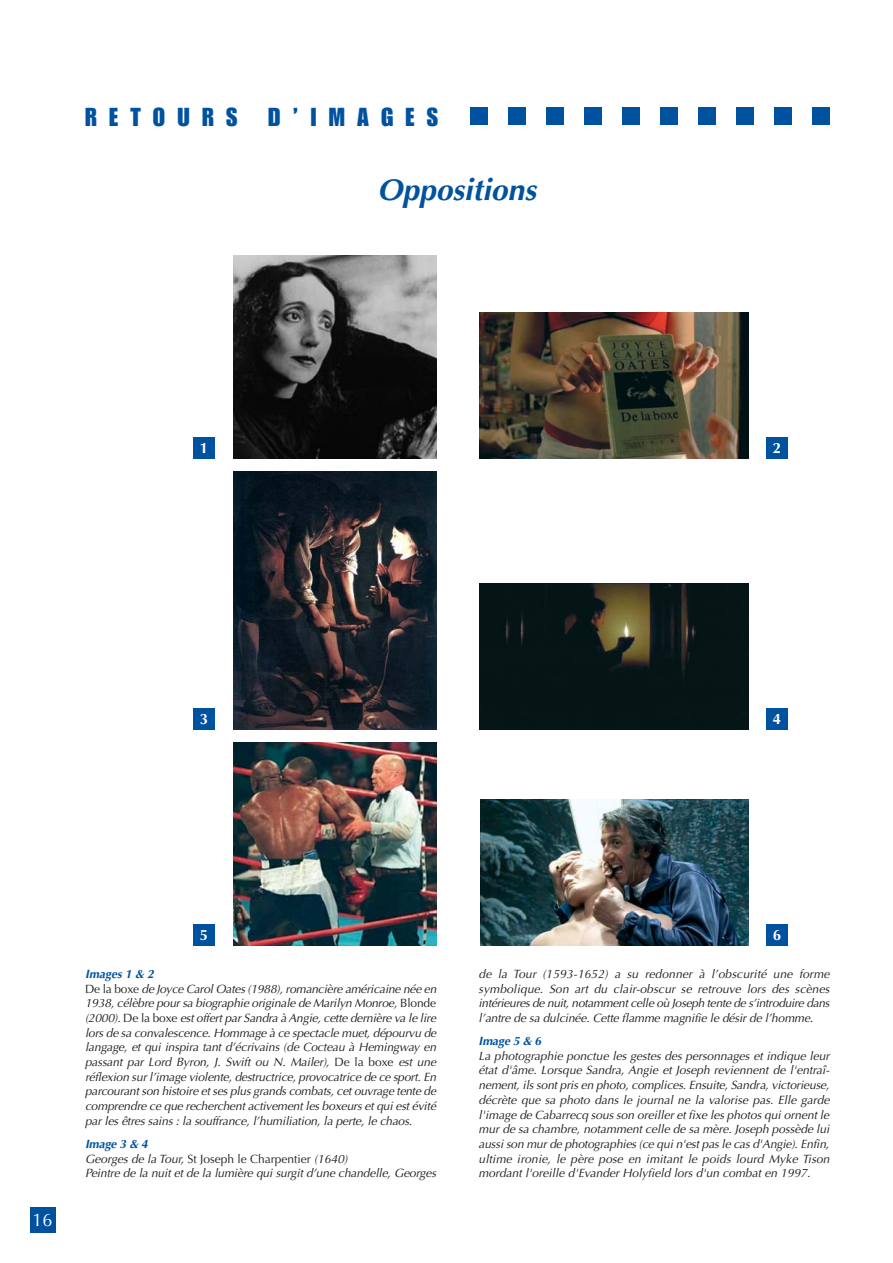
<style>
.page{position:relative;width:893px;height:1263px;background:#fff}
.page>*{position:absolute;margin:0;border:0;box-sizing:border-box;transform-origin:0 0}
.t1{font:italic 700 30px "Optima";color:#00529f}
.t2{font:25.5px "Impact";letter-spacing:.48em;color:#00529f}
.t3{font:18px "Optima";color:#fff}
.t4{font:700 15px "Optima";color:#fff}
.t5{font:italic 12px/14.7px "Optima";letter-spacing:-.01em;color:#231f20}
.t6{font:italic 700 12px "Optima";letter-spacing:-.01em;color:#00529f}
.s1{font-weight:700;color:#00529f}
.s2{font-style:normal}
</style>
<div class="page">
<div style="left:30px;top:1208px;width:25px;height:25px;background:#00529f"></div>
<img style="left:234px;top:255px;width:202px;height:203px">
<div style="left:193px;top:437px;width:22px;height:21px;background:#00529f"></div>
<img style="left:480px;top:312px;width:268px;height:146px">
<div style="left:766px;top:437px;width:21px;height:21px;background:#00529f"></div>
<img style="left:234px;top:471px;width:202px;height:258px">
<div style="left:193px;top:709px;width:22px;height:21px;background:#00529f"></div>
<img style="left:480px;top:584px;width:268px;height:145px">
<div style="left:766px;top:709px;width:21px;height:21px;background:#00529f"></div>
<img style="left:234px;top:743px;width:202px;height:202px">
<div style="left:193px;top:924px;width:21px;height:22px;background:#00529f"></div>
<img style="left:480px;top:799px;width:268px;height:146px">
<div style="left:766px;top:924px;width:21px;height:22px;background:#00529f"></div>
<div style="left:470px;top:108px;width:18px;height:17px;background:#00529f"></div>
<div style="left:508px;top:108px;width:18px;height:17px;background:#00529f"></div>
<div style="left:546px;top:108px;width:18px;height:17px;background:#00529f"></div>
<div style="left:584px;top:108px;width:18px;height:17px;background:#00529f"></div>
<div style="left:622px;top:108px;width:17px;height:17px;background:#00529f"></div>
<div style="left:660px;top:108px;width:17px;height:17px;background:#00529f"></div>
<div style="left:698px;top:108px;width:17px;height:17px;background:#00529f"></div>
<div style="left:736px;top:108px;width:17px;height:17px;background:#00529f"></div>
<div style="left:774px;top:108px;width:17px;height:17px;background:#00529f"></div>
<div style="left:812px;top:108px;width:17px;height:17px;background:#00529f"></div>
<h2 class="t2" style="left:85px;top:108px;width:354px">RETOURS D’IMAGES</h2>
<h1 class="t1" style="left:377px;top:178px;width:160px">Oppositions</h1>
<p class="t4" style="left:200px;top:442px;width:10px">1</p>
<p class="t4" style="left:772px;top:442px;width:10px">2</p>
<p class="t4" style="left:200px;top:713px;width:10px">3</p>
<p class="t4" style="left:772px;top:713px;width:10px">4</p>
<h3 class="t3" style="left:33px;top:1213px;width:22px">16</h3>
<p class="t4" style="left:200px;top:929px;width:10px">5</p>
<p class="t4" style="left:772px;top:929px;width:10px">6</p>
<p class="t5" style="left:85px;top:968px;width:353px"><span class="s1">Images 1 &amp; 2<br></span><span class="s2">De la boxe</span> de Joyce Carol Oates (1988), romancière américaine née en 1938, célèbre pour sa biographie originale de Marilyn Monroe, <span class="s2">Blonde </span>(2000). <span class="s2">De la boxe</span> est offert par Sandra à Angie, cette dernière va le lire lors de sa convalescence. Hommage à ce spectacle muet, dépourvu de langage, et qui inspira tant d’écrivains (de Cocteau à Hemingway en passant par Lord Byron, J. Swift ou N. Mailer), <span class="s2">De la boxe</span> est une réflexion sur l’image violente, destructrice, provocatrice de ce sport. En parcourant son histoire et ses plus grands combats, cet ouvrage tente de comprendre ce que recherchent activement les boxeurs et qui est évité par les êtres sains : la souffrance, l’humiliation, la perte, le chaos.</p>
<p class="t5" style="left:85px;top:1138px;width:352px"><span class="s1">Image 3 &amp; 4<br></span>Georges de la Tour, <span class="s2">St Joseph le Charpentier</span> (1640)<br>Peintre de la nuit et de la lumière qui surgit d’une chandelle, Georges</p>
<p class="t5" style="left:478px;top:968px;width:352px;text-align:justify">de la Tour (1593-1652) a su redonner à l’obscurité une forme symbolique. Son art du clair-obscur se retrouve lors des scènes intérieures de nuit, notamment celle où Joseph tente de s’introduire dans l’antre de sa dulcinée. Cette flamme magnifie le désir de l’homme.</p>
<p class="t6" style="left:478px;top:1036px;width:64px">Image 5 &amp; 6</p>
<p class="t5" style="left:478px;top:1050px;width:352px;text-align:justify">La photographie ponctue les gestes des personnages et indique leur état d'âme. Lorsque Sandra, Angie et Joseph reviennent de l'entraî&shy;nement, ils sont pris en photo, complices. Ensuite, Sandra, victorieuse, décrète que sa photo dans le journal ne la valorise pas. Elle garde l'image de Cabarrecq sous son oreiller et fixe les photos qui ornent le mur de sa chambre, notamment celle de sa mère. Joseph possède lui aussi son mur de photographies (ce qui n'est pas le cas d'Angie). Enfin, ultime ironie, le père pose en imitant le poids lourd Myke Tison mordant l'oreille d'Evander Holyfield lors d'un combat en 1997.</p>
</div>
